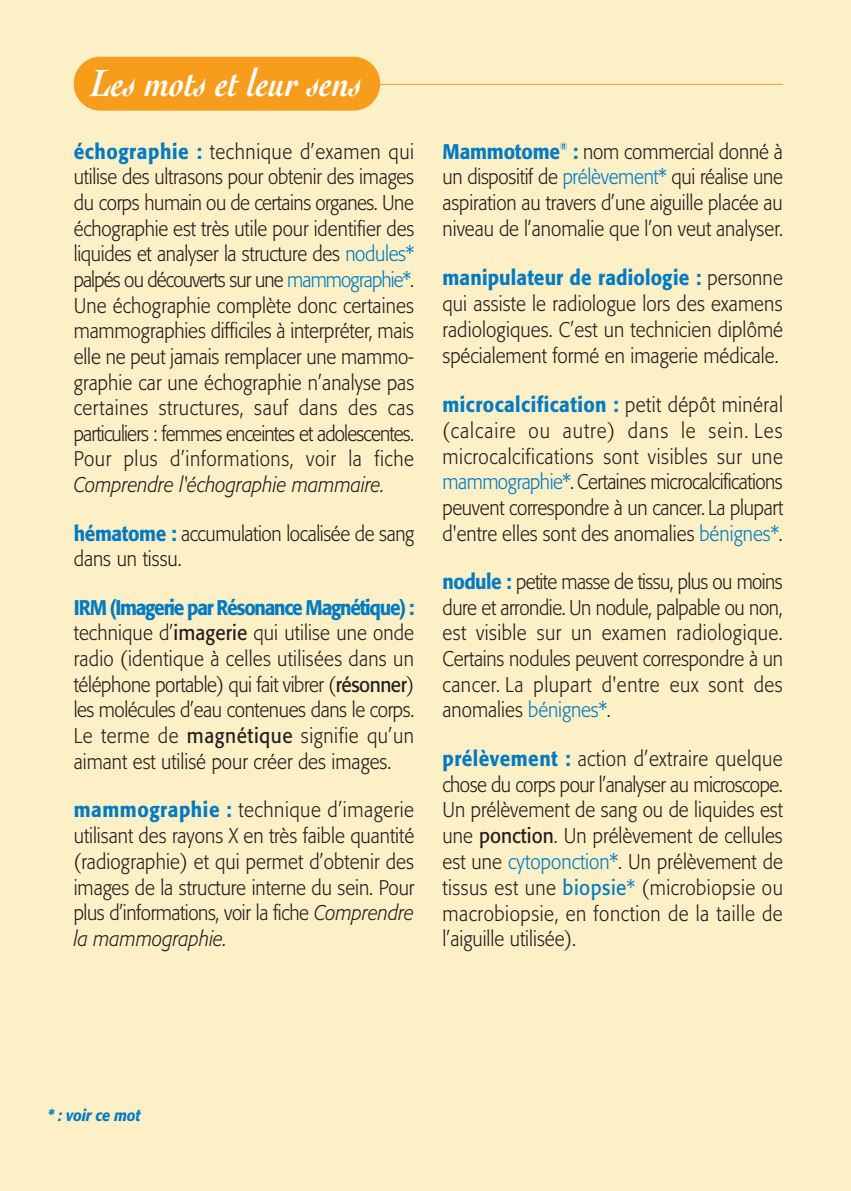
<style>
.page{position:relative;width:851px;height:1191px;background:#fff}
.page>*{position:absolute;margin:0;border:0;box-sizing:border-box;transform-origin:0 0}
.t1{font:italic 700 40px "Cochin";color:#fff;scale:.8 1}
.t2{font:300 21px/25.6px "Formata";color:#231f20;text-align:justify;scale:.9 1}
.t3{font:300 21px/26px "Formata";letter-spacing:-.02em;color:#231f20;scale:.9 1}
.t4{font:italic 300 21px "Formata";color:#231f20;scale:.9 1}
.t5{font:italic 500 16px "Formata";letter-spacing:-.01em;color:#007ac2;scale:.9 1}
.s1{font-weight:500;color:#007ac2}
.s2{color:#007ac2}
.s3{font-weight:400}
.s4{font-style:italic}
.s5{font-weight:400;color:#007ac2}
</style>
<div class="page">
<div style="left:0;top:0;width:850px;height:1191px;background:#fef0c6"></div>
<hr style="left:133px;top:84px;width:649px;height:1px;background:#f89c1c">
<div style="left:74px;top:57px;width:305px;height:53px;background:#f89c1c;border-radius:26px"></div>
<div style="left:74px;top:57px;width:306px;height:54px;border:2px solid #f89c1c;border-radius:27px"></div>
<h1 class="t1" style="left:92px;top:67px;width:339px">Les mots et leur sens</h1>
<p class="t2" style="left:74px;top:140px;width:380px"><span class="s1">échographie :</span> technique d’examen qui utilise des ultrasons pour obtenir des images du corps humain ou de certains organes. Une échographie est très utile pour identifier des liquides et analyser la structure des <span class="s2">nodules* </span>palpés ou découverts sur une <span class="s2">mammographie*</span>.<br>Une échographie complète donc certaines mammographies difficiles à interpréter, mais elle ne peut jamais remplacer une mammo&shy;graphie car une échographie n’analyse pas certaines structures, sauf dans des cas particuliers : femmes enceintes et adolescentes.<br>Pour plus d’informations, voir la fiche</p>
<p class="t4" style="left:74px;top:476px;width:347px">Comprendre l'échographie mammaire.</p>
<p class="t3" style="left:74px;top:522px;width:380px"><span class="s1">hématome :</span> accumulation localisée de sang dans un tissu.</p>
<p class="t2" style="left:74px;top:596px;width:380px"><span class="s1">IRM (Imagerie par Résonance Magnétique) : </span>technique d’<span class="s3">imagerie</span> qui utilise une onde radio (identique à celles utilisées dans un téléphone portable) qui fait vibrer (<span class="s3">résonner</span>) les molécules d’eau contenues dans le corps.<br>Le terme de <span class="s3">magnétique</span> signifie qu’un aimant est utilisé pour créer des images.</p>
<p class="t2" style="left:74px;top:799px;width:380px"><span class="s1">mammographie :</span> technique d’imagerie utilisant des rayons X en très faible quantité (radiographie) et qui permet d’obtenir des images de la structure interne du sein. Pour plus d’informations, voir la fiche <span class="s4">Comprendre la mammographie.</span></p>
<p class="t2" style="left:442px;top:140px;width:380px"><span class="s1">Mammotome</span><sup>®</sup> <span class="s1">:</span> nom commercial donné à un dispositif de <span class="s2">prélèvement*</span> qui réalise une aspiration au travers d’une aiguille placée au niveau de l’anomalie que l’on veut analyser.</p>
<p class="t2" style="left:442px;top:267px;width:380px"><span class="s1">manipulateur de radiologie :</span> personne qui assiste le radiologue lors des examens radiologiques. C’est un technicien diplômé spécialement formé en imagerie médicale.</p>
<p class="t2" style="left:442px;top:393px;width:380px"><span class="s1">microcalcification :</span> petit dépôt minéral (calcaire ou autre) dans le sein. Les microcalcifications sont visibles sur une <span class="s2">mammographie*</span>. Certaines microcalcifications peuvent correspondre à un cancer. La plupart d'entre elles sont des anomalies <span class="s2">bénignes*</span>.</p>
<p class="t2" style="left:442px;top:570px;width:380px"><span class="s1">nodule :</span> petite masse de tissu, plus ou moins dure et arrondie. Un nodule, palpable ou non, est visible sur un examen radiologique.<br>Certains nodules peuvent correspondre à un cancer. La plupart d'entre eux sont des anomalies <span class="s2">bénignes*</span>.</p>
<p class="t2" style="left:442px;top:747px;width:380px"><span class="s1">prélèvement :</span> action d’extraire quelque chose du corps pour l’analyser au microscope.<br>Un prélèvement de sang ou de liquides est une <span class="s3">ponction</span>. Un prélèvement de cellules est une <span class="s2">cytoponction*</span>. Un prélèvement de tissus est une <span class="s5">biopsie</span><span class="s2">*</span> (microbiopsie ou macrobiopsie, en fonction de la taille de l’aiguille utilisée).</p>
<p class="t5" style="left:47px;top:1108px;width:105px">* : voir ce mot</p>
</div>
